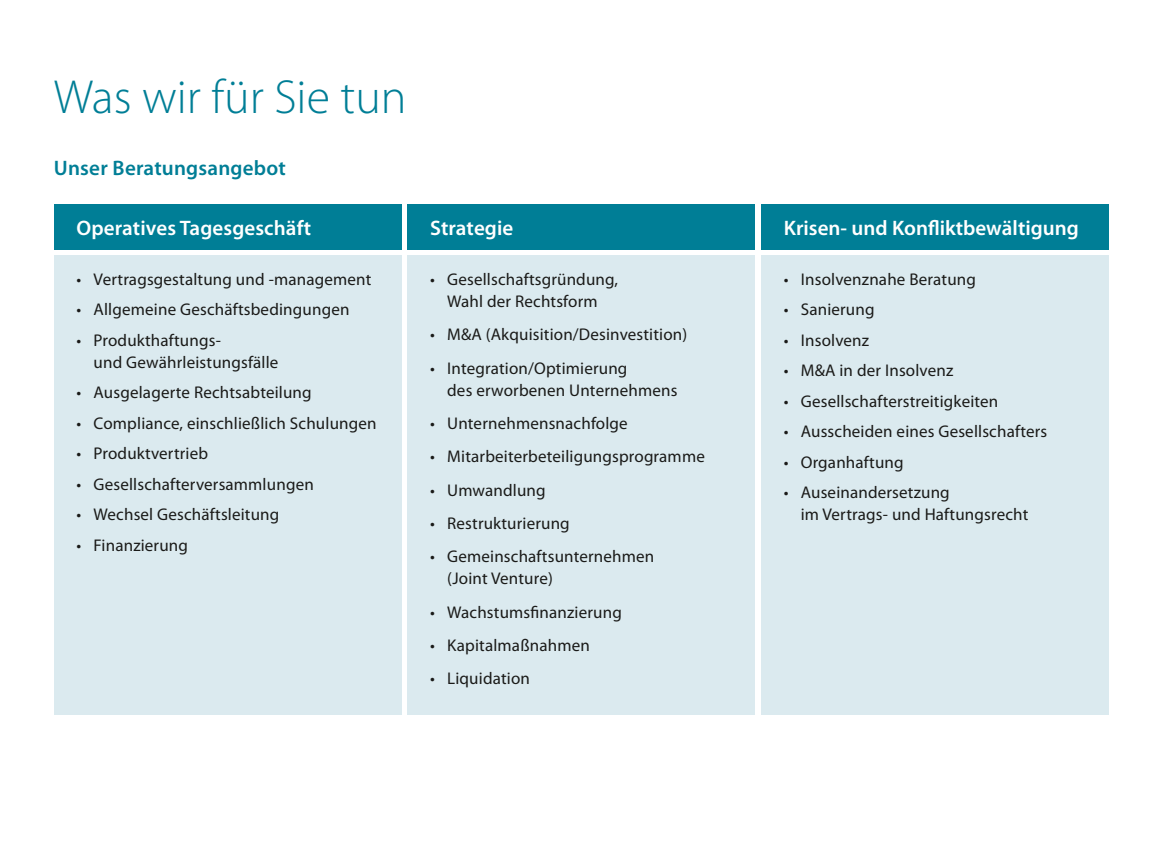
<style>
.page{position:relative;width:1163px;height:842px;background:#fff}
.page>*{position:absolute;margin:0;border:0;box-sizing:border-box;transform-origin:0 0}
.t1{font:300 48px "Myriad Pro";color:#007e96}
.t2{font:600 21px "Myriad Pro";color:#fff}
.t3{font:600 21px "Myriad Pro";letter-spacing:.01em;color:#007e96}
.t4{font:17px/22px "Myriad Pro";letter-spacing:.01em;color:#1a1a18}
</style>
<div class="page">
<div style="left:54px;top:255px;width:348px;height:459px;background:#dbeaef"></div>
<div style="left:407px;top:255px;width:348px;height:459px;background:#dbeaef"></div>
<div style="left:761px;top:255px;width:347px;height:459px;background:#dbeaef"></div>
<div style="left:54px;top:204px;width:348px;height:45px;background:#007e96"></div>
<div style="left:407px;top:204px;width:348px;height:45px;background:#007e96"></div>
<div style="left:761px;top:204px;width:347px;height:45px;background:#007e96"></div>
<p class="t1" style="left:54px;top:69px;width:354px">Was wir für Sie tun</p>
<p class="t3" style="left:54px;top:154px;width:233px">Unser Beratungsangebot</p>
<p class="t2" style="left:77px;top:214px;width:236px">Operatives Tagesgeschäft</p>
<p class="t2" style="left:430px;top:214px;width:85px">Strategie</p>
<p class="t2" style="left:783px;top:214px;width:296px">Krisen- und Konflikt bewältigung</p>
<p class="t4" style="left:77px;top:268px;width:296px">• Vertragsgestaltung und -management</p>
<p class="t4" style="left:77px;top:298px;width:274px">• Allgemeine Geschäftsbedingungen</p>
<p class="t4" style="left:94px;top:329px;width:186px;text-indent:-17px">• Produkthaftungs-<br>und Gewähr leistungsfälle</p>
<p class="t4" style="left:77px;top:381px;width:237px">• Ausgelagerte Rechtsabteilung</p>
<p class="t4" style="left:77px;top:412px;width:301px">• Compliance, einschließlich Schulungen</p>
<p class="t4" style="left:77px;top:442px;width:133px">• Produktvertrieb</p>
<p class="t4" style="left:77px;top:473px;width:239px">• Gesellschafterversammlungen</p>
<p class="t4" style="left:77px;top:503px;width:204px">• Wechsel Geschäftsleitung</p>
<p class="t4" style="left:77px;top:534px;width:113px">• Finanzierung</p>
<p class="t4" style="left:430px;top:268px;width:189px;text-align:center">• Gesellschaftsgründung,<br>Wahl der Rechtsform</p>
<p class="t4" style="left:430px;top:323px;width:258px">• M&amp;A (Akquisition/Desinvestition)</p>
<p class="t4" style="left:447px;top:356px;width:232px;text-indent:-17px">• Integration/Optimierung<br>des erworbenen Unternehmens</p>
<p class="t4" style="left:430px;top:412px;width:199px">• Unternehmensnachfolge</p>
<p class="t4" style="left:430px;top:445px;width:276px">• Mitarbeiterbeteiligungsprogramme</p>
<p class="t4" style="left:430px;top:479px;width:117px">• Umwandlung</p>
<p class="t4" style="left:430px;top:512px;width:141px">• Restrukturierung</p>
<p class="t4" style="left:447px;top:545px;width:209px;text-indent:-17px">• Gemeinschaftsunternehmen (Joint Venture)</p>
<p class="t4" style="left:430px;top:601px;width:193px">• Wachstumsfinanzierung</p>
<p class="t4" style="left:430px;top:634px;width:161px">• Kapitalmaßnahmen</p>
<p class="t4" style="left:430px;top:667px;width:101px">• Liquidation</p>
<p class="t4" style="left:783px;top:268px;width:194px">• Insolvenznahe Beratung</p>
<p class="t4" style="left:783px;top:298px;width:92px">• Sanierung</p>
<p class="t4" style="left:783px;top:329px;width:87px">• Insolvenz</p>
<p class="t4" style="left:783px;top:359px;width:171px">• M&amp;A in der Insolvenz</p>
<p class="t4" style="left:783px;top:390px;width:216px">• Gesellschafterstreitigkeiten</p>
<p class="t4" style="left:783px;top:420px;width:265px">• Ausscheiden eines Gesellschafters</p>
<p class="t4" style="left:783px;top:451px;width:121px">• Organhaftung</p>
<p class="t4" style="left:800px;top:481px;width:229px;text-indent:-17px">• Auseinandersetzung<br>im Vertrags- und Haftungsrecht</p>
</div>
